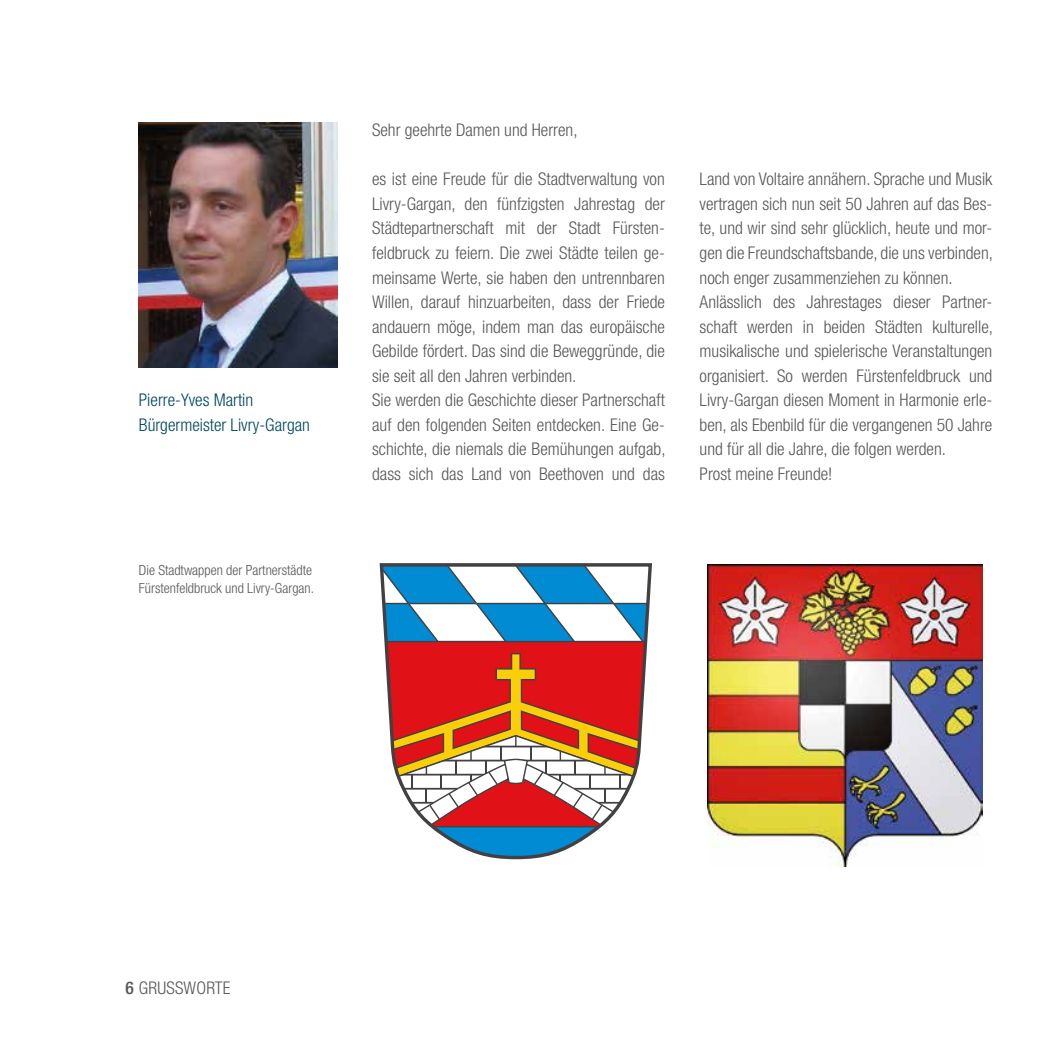
<style>
.page{position:relative;width:1042px;height:1042px;background:#fff}
.page>*{position:absolute;margin:0;border:0;box-sizing:border-box;transform-origin:0 0}
.t1{font:300 condensed 17.5px/24.5px "Helvetica Neue";color:#575756}
.t2{font:300 condensed 17.5px/24.5px "Helvetica Neue";color:#00495e}
.t3{font:300 condensed 14px/18.4px "Helvetica Neue";color:#575756}
.s1{font-weight:500}
</style>
<div class="page">
<img style="left:139px;top:122px;width:198px;height:246px">
<img style="left:708px;top:564px;width:274px;height:302px">
<svg style="left:379px;top:563px;width:273px;height:296px"></svg>
<p class="t2" style="left:139px;top:387px;width:173px">Pierre-Yves Martin<br>Bürgermeister Livry-Gargan</p>
<p class="t3" style="left:139px;top:560px;width:175px">Die Stadtwappen der Partnerstädte<br>Fürstenfeldbruck und Livry-Gargan.</p>
<p class="t1" style="left:372px;top:118px;width:207px">Sehr geehrte Damen und Herren,</p>
<p class="t1" style="left:372px;top:167px;width:295px">es ist eine Freude für die Stadtverwaltung von Livry-Gargan, den fünfzigsten Jahrestag der Städtepartnerschaft mit der Stadt Fürsten&shy;feldbruck zu feiern. Die zwei Städte teilen ge&shy;meinsame Werte, sie haben den untrennbaren Willen, darauf hinzuarbeiten, dass der Friede andauern möge, indem man das europäische Gebilde fördert. Das sind die Beweggründe, die sie seit all den Jahren verbinden.<br>Sie werden die Geschichte dieser Partnerschaft auf den folgenden Seiten entdecken. Eine Ge&shy;schichte, die niemals die Bemühungen aufgab, dass sich das Land von Beethoven und das</p>
<p class="t1" style="left:699px;top:167px;width:295px">Land von Voltaire annähern. Sprache und Musik vertragen sich nun seit 50 Jahren auf das Bes&shy;te, und wir sind sehr glücklich, heute und mor&shy;gen die Freundschaftsbande, die uns verbinden, noch enger zusammenziehen zu können.<br>Anlässlich des Jahrestages dieser Partner&shy;schaft werden in beiden Städten kulturelle, musikalische und spielerische Veranstaltungen organisiert. So werden Fürstenfeldbruck und Livry-Gargan diesen Moment in Harmonie erle&shy;ben, als Ebenbild für die vergangenen 50 Jahre und für all die Jahre, die folgen werden.<br>Prost meine Freunde!</p>
<p class="t1" style="left:126px;top:975px;width:107px"><span class="s1">6</span> GRUSSWORTE</p>
</div>
